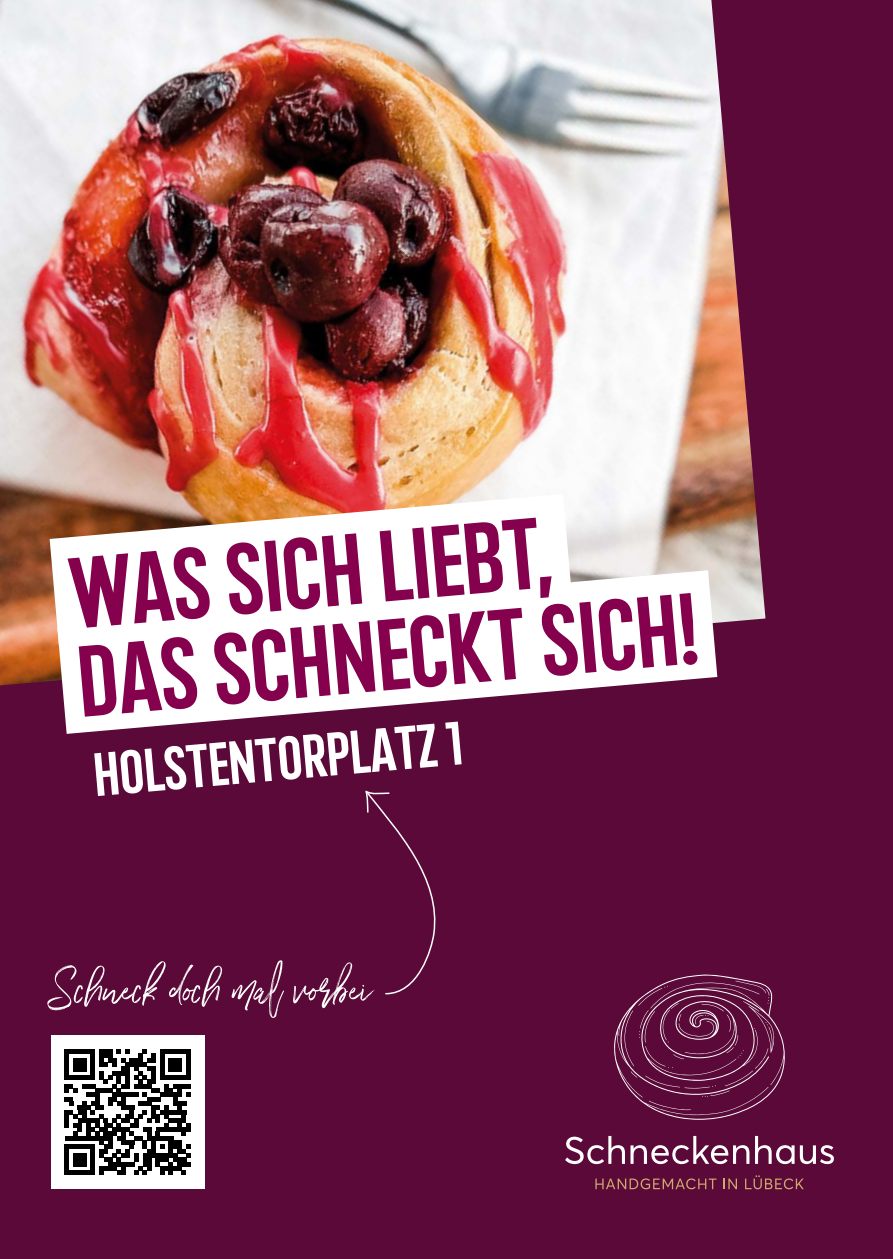
<style>
.page{position:relative;width:893px;height:1259px;background:#5b0938}
.page>*{position:absolute;margin:0;border:0;box-sizing:border-box;transform-origin:0 0}
.t1{font:700 100.5px/88.5px "Trave";color:#85004d}
.t2{font:72px "Wilderness Typeface Alt";color:#fff}
.t3{font:700 61.2px "Trave";color:#fff}
</style>
<div class="page">
<img style="left:0;top:0;width:756px;height:507px">
<div style="left:51px;top:1035px;width:153px;height:153px;background:#fff"></div>
<svg style="left:65px;top:1049px;width:125px;height:126px"></svg>
<div style="left:65px;top:1170px;width:30px;height:5px;background:#000"></div>
<div style="left:73px;top:1153px;width:13px;height:13px;background:#000"></div>
<svg style="left:595px;top:1178px;width:121px;height:11px"></svg>
<svg style="left:724px;top:1178px;width:13px;height:11px"></svg>
<svg style="left:745px;top:1175px;width:59px;height:14px"></svg>
<svg style="left:565px;top:1136px;width:184px;height:28px"></svg>
<svg style="left:755px;top:1136px;width:79px;height:28px"></svg>
<svg style="left:614px;top:974px;width:171px;height:146px"></svg>
<img style="left:0;top:431px;width:684px;height:76px">
<svg style="left:0;top:507px;width:766px;height:227px"></svg>
<svg style="left:365px;top:790px;width:71px;height:205px"></svg>
<p class="t1" style="left:66px;top:549px;width:623px;rotate:-5deg">Was sich liebt, das schneckt sich!</p>
<p class="t3" style="left:91px;top:742px;width:371px;rotate:-5deg">HOLSTENTORPLATZ 1</p>
<p class="t2" style="left:51px;top:954px;width:323px">Schneck doch mal vorbei</p>
</div>
